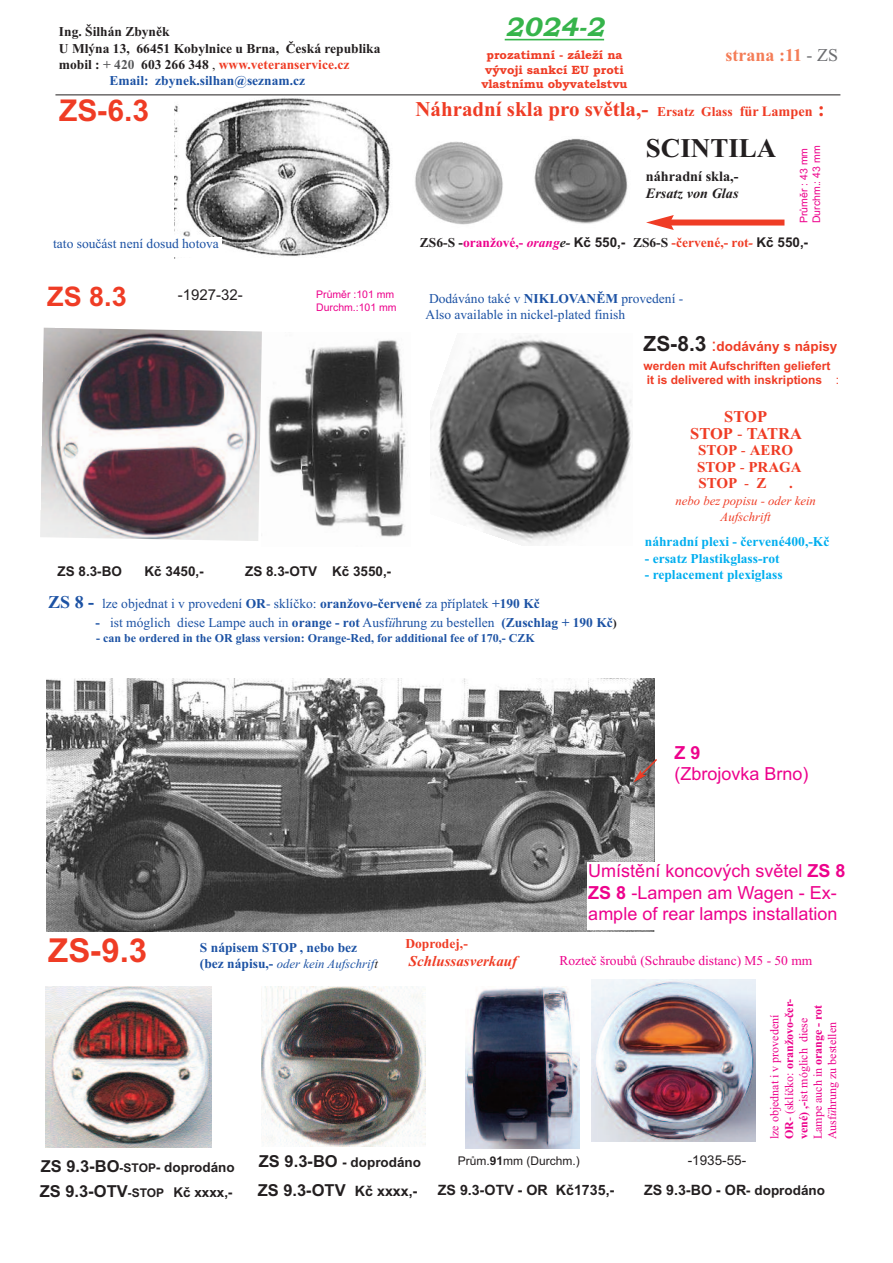
<style>
.page{position:relative;width:893px;height:1263px;background:#fff}
.page>*{position:absolute;margin:0;border:0;box-sizing:border-box;transform-origin:0 0}
.t1{font:700 33px "Arial";color:#ef3c25}
.t2{font:700 30px "Arial";color:#ef3c25}
.t3{font:700 27px "Times New Roman";color:#231f20}
.t4{font:italic 700 27px "Bookman Old Style";color:#36b44b}
.t5{font:700 27px "Arial";color:#ef3c25}
.t6{font:700 21px "Times New Roman";color:#ef3c25}
.t7{font:18px/21.6px "Arial";color:#ed028c}
.t8{font:700 18px "Times New Roman";color:#f47c56}
.t9{font:700 18px "Arial";color:#ed028c}
.t10{font:700 16.5px "Arial";color:#231f20}
.t11{font:700 16.5px/16.5px "Times New Roman";color:#ef3c25;text-align:center}
.t12{font:700 15px/16.5px "Times New Roman";color:#ef3c25}
.t13{font:italic 700 15px "Times New Roman";color:#ef3c25}
.t14{font:15px "Arial";color:#231f20}
.t15{font:700 14.25px "Arial";color:#231f20}
.t16{font:700 14.25px "Times New Roman";color:#231f20}
.t17{font:italic 700 14.25px "Times New Roman";color:#231f20}
.t18{font:13.5px/16.2px "Times New Roman";color:#1c52a4}
.t19{font:700 13.5px "Arial";color:#231f20}
.t20{font:700 13.5px "Times New Roman";color:#00aeef}
.t21{font:700 13.5px "Times New Roman";color:#231f20}
.t22{font:700 13.5px "Times New Roman";color:#ef3c25}
.t23{font:700 13.5px "Times New Roman";color:#1c52a4}
.t24{font:13.5px "Times New Roman";color:#ed028c}
.t25{font:700 13.5px "Arial";color:#ef3c25}
.t26{font:13.5px "Arial";color:#231f20}
.t27{font:italic 12.75px/16.5px "Times New Roman";color:#ef3c25;text-align:center}
.t28{font:italic 12.75px "Times New Roman";color:#1c52a4}
.t29{font:12px/14.4px "Times New Roman";color:#ed028c}
.t30{font:700 12px "Times New Roman";color:#1c52a4}
.t31{font:700 12px/14.4px "Arial";color:#ef3c25}
.t32{font:700 12px/14.4px "Bookman Old Style";color:#ef3c25;text-align:center}
.t33{font:12px "Arial";color:#231f20}
.t34{font:10.5px/12.6px "Arial";color:#ed028c}
.s1{color:#231f20}
.s2{color:#57585a}
.s3{font-weight:400;color:#231f20}
.s4{font-weight:400;color:#6c6d70}
.s5{font-size:13.5px}
.s6{font-size:14.25px}
.s7{font-family:"Times New Roman"}
.s8{font-family:"Times New Roman";color:#ed028c}
.s9{font-family:"Times New Roman";font-style:italic;color:#ed028c}
.s10{font-family:"Times New Roman";font-style:italic}
.s11{font-family:"Times New Roman";color:#ef3c25}
.s12{font-family:"Times New Roman";font-style:italic;color:#ef3c25}
.s13{font-weight:700}
.s14{font-size:21px;color:#231f20}
.s15{font-weight:400;font-size:18px}
.s16{font-weight:400}
.s17{font-weight:700;font-size:18px}
.s18{font-style:italic}
.s19{font-weight:700;font-size:12px;color:#231f20}
.s20{font-weight:700;font-style:normal;font-size:13.5px}
.s21{font-size:16.5px}
.s22{font-size:12px}
</style>
<div class="page">
<img style="left:268px;top:340px;width:138px;height:197px">
<img style="left:431px;top:335px;width:201px;height:210px">
<img style="left:40px;top:328px;width:222px;height:213px">
<hr style="left:55px;top:94px;width:785px;height:1px;background:#231f20">
<img style="left:46px;top:986px;width:166px;height:161px">
<img style="left:261px;top:986px;width:164px;height:160px">
<img style="left:591px;top:979px;width:165px;height:163px">
<img style="left:466px;top:986px;width:114px;height:162px">
<img style="left:174px;top:98px;width:218px;height:161px">
<div style="left:52px;top:237px;width:170px;height:19px;background:#fff"></div>
<img style="left:415px;top:138px;width:213px;height:87px">
<img style="left:47px;top:679px;width:608px;height:252px">
<div style="left:587px;top:862px;width:264px;height:68px;background:#fff"></div>
<svg style="left:634px;top:757px;width:23px;height:25px"></svg>
<div style="left:668px;top:219px;width:116px;height:7px;background:#ef3c25"></div>
<svg style="left:646px;top:215px;width:28px;height:15px"></svg>
<hr style="left:505px;top:39px;width:99px;height:1px;background:#36b44b">
<p class="t21" style="left:59px;top:24px;width:112px">Ing. Šilhán Zbyněk</p>
<p class="t21" style="left:59px;top:40px;width:323px">U Mlýna 13, 66451 Kobylnice u Brna, Česká republika</p>
<p class="t22" style="left:59px;top:56px;width:292px"><span class="s1">mobil :</span> <span class="s2">+ 420</span> <span class="s1">603 266 348</span> <span class="s3">,</span> www.veteranservice.cz</p>
<p class="t23" style="left:110px;top:72px;width:197px">Email: zbynek.silhan@seznam.cz</p>
<h2 class="t2" style="left:59px;top:93px;width:92px">ZS-6.3</h2>
<h3 class="t4" style="left:505px;top:11px;width:101px">2024-2</h3>
<p class="t32" style="left:481px;top:48px;width:148px">prozatimní - záleží na vývoji sankcí EU proti vlastnímu obyvatelstvu</p>
<h3 class="t8" style="left:726px;top:44px;width:114px">strana :11 <span class="s4">- ZS</span></h3>
<h3 class="t6" style="left:415px;top:96px;width:411px">Náhradní skla pro světla,- <span class="s5">Ersatz Glass</span> <span class="s6">für Lampen</span> :</h3>
<h3 class="t3" style="left:646px;top:132px;width:132px">SCINTILA</h3>
<p class="t16" style="left:646px;top:168px;width:94px">náhradní skla,-</p>
<p class="t17" style="left:646px;top:185px;width:94px">Ersatz von Glas</p>
<p class="t34" style="left:798px;top:223px;width:79px;rotate:-90deg">Průměr : 43 mm<br>Durchm.: 43 mm</p>
<p class="t18" style="left:53px;top:235px;width:167px">tato součást není dosud hotova</p>
<p class="t19" style="left:420px;top:235px;width:390px"><span class="s7">ZS6-S -</span><span class="s8">oranžové,-</span> <span class="s9">orang</span><span class="s10">e-</span> Kč 550,- <span class="s7">ZS6-S</span> <span class="s11">-červené,- rot</span><span class="s12">-</span> Kč 550,-</p>
<h3 class="t5" style="left:47px;top:281px;width:81px">ZS 8.3</h3>
<p class="t14" style="left:178px;top:286px;width:67px">-1927-32-</p>
<p class="t18" style="left:426px;top:290px;width:259px">Dodáváno také v <span class="s13">NIKLOVANĚM</span> provedení -<br>Also available in nickel-plated finish</p>
<p class="t34" style="left:316px;top:288px;width:80px">Průměr :101 mm</p>
<p class="t34" style="left:316px;top:301px;width:82px">Durchm.:101 mm</p>
<p class="t25" style="left:644px;top:339px;width:195px"><span class="s14">ZS-8.3</span> <span class="s15">:</span>dodávány s nápisy</p>
<p class="t31" style="left:644px;top:359px;width:197px">werden mit Aufschriften geliefert it is delivered with inskriptions <span class="s16">:</span></p>
<p class="t11" style="left:690px;top:408px;width:113px">STOP<br>STOP <span class="s16">-</span> TATRA</p>
<p class="t12" style="left:697px;top:442px;width:106px">STOP <span class="s16">-</span> AERO<br>STOP <span class="s16">-</span> PRAGA<br>STOP <span class="s16">-</span> Z</p>
<p class="t12" style="left:789px;top:475px;width:5px">.</p>
<p class="t27" style="left:675px;top:492px;width:142px">nebo bez popisu - oder kein<br>Aufschrift</p>
<p class="t19" style="left:58px;top:563px;width:66px">ZS 8.3-BO</p>
<p class="t19" style="left:145px;top:563px;width:61px">Kč 3450,-</p>
<p class="t19" style="left:245px;top:563px;width:148px">ZS 8.3-OTV Kč 3550,-</p>
<p class="t18" style="left:48px;top:595px;width:493px"><span class="s17">ZS 8 -</span> lze objednat i v provedení <span class="s13">OR</span>- sklíčko: <span class="s13">oranžovo-červené</span> za příplatek <span class="s13">+190 Kč</span></p>
<p class="t18" style="left:96px;top:614px;width:523px"><span class="s13">-</span> ist móglich diese Lampe auch in <span class="s13">orange - rot</span> Ausf<span class="s18">ü</span>hrung zu bestellen <span class="s13">(Zuschlag + 190 Kč</span><span class="s19">)</span></p>
<p class="t30" style="left:96px;top:630px;width:440px">- can be ordered in the OR glass version: Orange-Red, for additional fee of 170,- CZK</p>
<p class="t20" style="left:645px;top:534px;width:186px">náhradní plexi - červené400,-Kč</p>
<p class="t20" style="left:645px;top:550px;width:136px">- ersatz Plastikglass-rot</p>
<p class="t20" style="left:645px;top:566px;width:139px">- replacement plexiglass</p>
<h3 class="t9" style="left:674px;top:742px;width:28px">Z 9</h3>
<h3 class="t7" style="left:674px;top:763px;width:136px">(Zbrojovka Brno)</h3>
<h1 class="t1" style="left:48px;top:931px;width:101px">ZS-9.3</h1>
<p class="t23" style="left:200px;top:939px;width:159px">S nápisem STOP , nebo bez</p>
<p class="t28" style="left:200px;top:956px;width:179px"><span class="s20">(bez nápisu,-</span> oder kein Aufschrif<span class="s1">t</span></p>
<p class="t22" style="left:405px;top:936px;width:64px">Doprodej,-</p>
<p class="t13" style="left:409px;top:952px;width:110px">Schlussasverkauf</p>
<h3 class="t7" style="left:588px;top:860px;width:259px">Umístění koncových světel <span class="s13">ZS 8<br>ZS 8</span> -Lampen am Wagen - Ex&shy;ample of rear lamps installation</h3>
<p class="t24" style="left:559px;top:953px;width:255px">Rozteč šroubů (Schraube distanc) M5 - 50 mm</p>
<p class="t29" style="left:767px;top:1139px;width:142px;rotate:-90deg">lze objednat i v provedení<br><span class="s13">OR</span>- (sklíčko: <span class="s13">oranžovo-čer&shy;vené) ,-</span>ist móglich diese<br>Lampe auch in <span class="s13">orange - rot<br></span>Ausf<span class="s18">ü</span>hrung zu bestellen</p>
<p class="t19" style="left:41px;top:1159px;width:196px"><span class="s21">ZS 9.3-BO</span><span class="s22">-STOP</span>- doprodáno</p>
<p class="t19" style="left:259px;top:1155px;width:164px"><span class="s21">ZS 9.3-BO</span> - doprodáno</p>
<p class="t33" style="left:458px;top:1154px;width:124px">Prům.<span class="s13">91</span>mm (Durchm.)</p>
<p class="t26" style="left:688px;top:1152px;width:60px">-1935-55-</p>
<p class="t10" style="left:40px;top:1181px;width:194px">ZS 9.3-OTV<span class="s22">-STOP</span> <span class="s5">Kč xxxx,-</span></p>
<p class="t10" style="left:258px;top:1180px;width:161px">ZS 9.3-OTV <span class="s6">Kč xxxx,-</span></p>
<p class="t15" style="left:438px;top:1181px;width:178px">ZS 9.3-OTV - OR Kč1735,-</p>
<p class="t15" style="left:644px;top:1182px;width:182px">ZS 9.3-BO - OR<span class="s5">- doprodáno</span></p>
</div>
